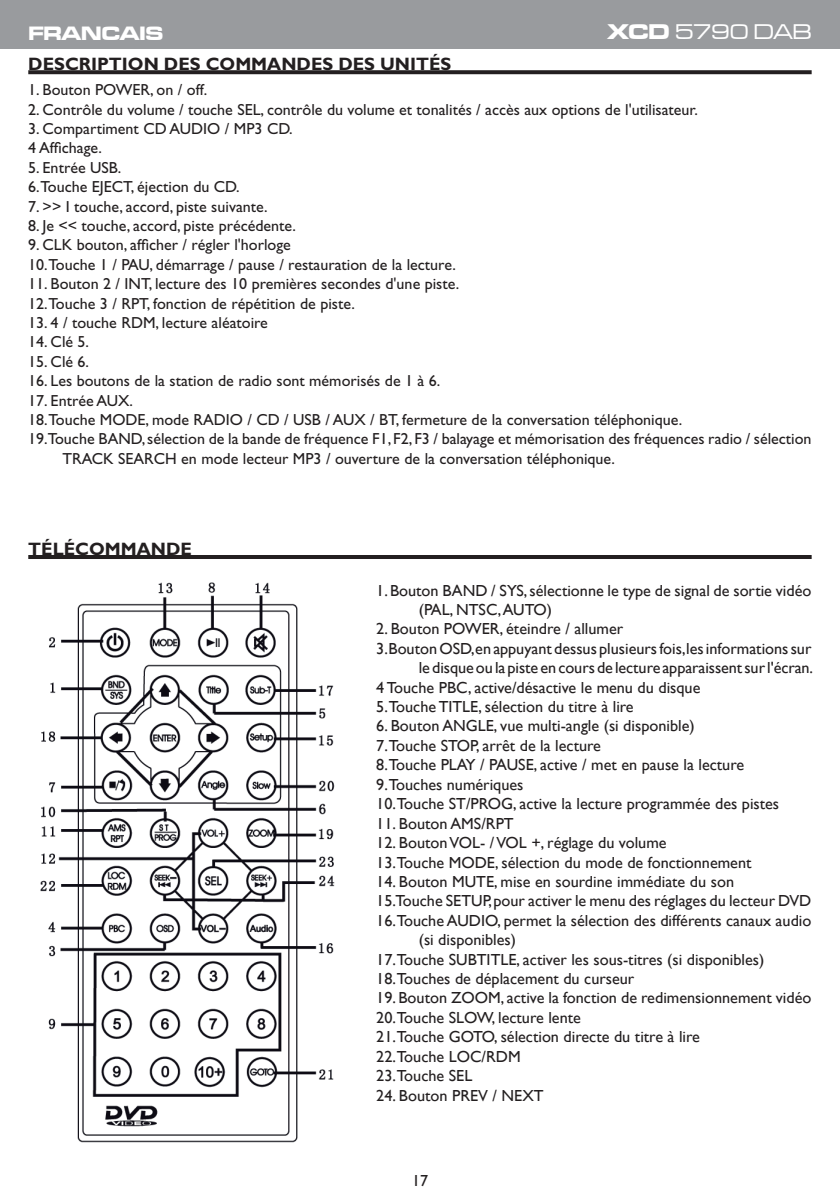
<style>
.page{position:relative;width:840px;height:1191px;background:#fff}
.page>*{position:absolute;margin:0;border:0;box-sizing:border-box;transform-origin:0 0}
.t1{font:22px "Microgramma D Medi Exte";color:#fff}
.t2{font:20px "Microgramma D Bold Exte";color:#fff}
.t3{font:700 18px "Gill Sans";color:#231f20}
.t4{font:16px/19.4px "Gill Sans";color:#231f20}
.t5{font:16px/19.4px "Gill Sans";color:#231f20}
.s1{font-family:"Microgramma D Bold Exte"}
</style>
<div class="page">
<div style="left:0;top:0;width:839px;height:48px;background:#999b9e"></div>
<svg style="left:28px;top:70px;width:783px;height:4px;background:#2f2b2c"></svg>
<hr style="left:28px;top:555px;width:783px;height:4px;background:#231f20">
<img style="left:40px;top:582px;width:295px;height:561px">
<p class="t2" style="left:28px;top:20px;width:136px">FRANCAIS</p>
<h1 class="t1" style="left:606px;top:18px;width:206px"><span class="s1">XCD</span> 5790 DAB</h1>
<p class="t3" style="left:28px;top:53px;width:424px">DESCRIPTION DES COMMANDES DES UNITÉS</p>
<p class="t5" style="left:28px;top:80px;width:180px">1. Bouton POWER, on / off.</p>
<p class="t5" style="left:28px;top:100px;width:670px">2. Contrôle du volume / touche SEL, contrôle du volume et tonalités / accès aux options de l'utilisateur.</p>
<p class="t5" style="left:28px;top:119px;width:266px">3. Compartiment CD AUDIO / MP3 CD.<br>4 Affichage.</p>
<p class="t5" style="left:28px;top:158px;width:213px">5. Entrée USB.<br>6.Touche EJECT, éjection du CD.</p>
<p class="t5" style="left:28px;top:197px;width:241px">7. &gt;&gt; I touche, accord, piste suivante.</p>
<p class="t5" style="left:28px;top:216px;width:269px">8. Je &lt;&lt; touche, accord, piste précédente.</p>
<p class="t5" style="left:28px;top:235px;width:429px">9. CLK bouton, afficher / régler l'horloge<br>10.Touche 1 / PAU, démarrage / pause / restauration de la lecture.</p>
<p class="t5" style="left:28px;top:274px;width:432px">11. Bouton 2 / INT, lecture des 10 premières secondes d'une piste.<br>12.Touche 3 / RPT, fonction de répétition de piste.</p>
<p class="t5" style="left:28px;top:313px;width:241px">13. 4 / touche RDM, lecture aléatoire</p>
<p class="t5" style="left:28px;top:332px;width:62px">14. Clé 5.</p>
<p class="t5" style="left:28px;top:352px;width:62px">15. Clé 6.</p>
<p class="t5" style="left:28px;top:371px;width:413px">16. Les boutons de la station de radio sont mémorisés de 1 à 6.</p>
<p class="t5" style="left:28px;top:390px;width:106px">17. Entrée AUX.</p>
<p class="t5" style="left:28px;top:410px;width:655px">18.Touche MODE, mode RADIO / CD / USB / AUX / BT, fermeture de la conversation téléphonique.</p>
<p class="t5" style="left:28px;top:429px;width:784px">19.Touche BAND, sélection de la bande de fréquence F1, F2, F3 / balayage et mémorisation des fréquences radio / sélection</p>
<p class="t5" style="left:62px;top:448px;width:554px">TRACK SEARCH en mode lecteur MP3 / ouverture de la conversation téléphonique.</p>
<p class="t3" style="left:28px;top:538px;width:165px">TÉLÉCOMMANDE</p>
<p class="t4" style="left:418px;top:581px;width:394px;text-indent:-42px">1. Bouton BAND / SYS, sélectionne le type de signal de sortie vidéo (PAL, NTSC, AUTO)</p>
<p class="t4" style="left:376px;top:619px;width:248px">2. Bouton POWER, éteindre / allumer</p>
<p class="t4" style="left:376px;top:639px;width:436px">3.Bouton OSD,en appuyant dessus plusieurs fois,les informations sur</p>
<p class="t4" style="left:418px;top:658px;width:395px">le disque ou la piste en cours de lecture apparaissent sur l'écran.</p>
<p class="t4" style="left:376px;top:677px;width:325px">4 Touche PBC, active/désactive le menu du disque</p>
<p class="t4" style="left:376px;top:697px;width:259px">5.Touche TITLE, sélection du titre à lire</p>
<p class="t4" style="left:376px;top:716px;width:404px">6. Bouton ANGLE, vue multi-angle (si disponible)<br>7.Touche STOP, arrêt de la lecture<br>8.Touche PLAY / PAUSE, active / met en pause la lecture 9.Touches numériques<br>10.Touche ST/PROG, active la lecture programmée des pistes</p>
<p class="t4" style="left:376px;top:814px;width:139px">11. Bouton AMS/RPT</p>
<p class="t4" style="left:376px;top:833px;width:376px">12. Bouton VOL- / VOL +, réglage du volume<br>13.Touche MODE, sélection du mode de fonctionnement</p>
<p class="t4" style="left:376px;top:872px;width:359px">14. Bouton MUTE, mise en sourdine immédiate du son</p>
<p class="t4" style="left:376px;top:891px;width:436px">15.Touche SETUP, pour activer le menu des réglages du lecteur DVD</p>
<p class="t4" style="left:376px;top:911px;width:436px">16.Touche AUDIO, permet la sélection des différents canaux audio</p>
<p class="t4" style="left:418px;top:930px;width:99px">(si disponibles)</p>
<p class="t4" style="left:376px;top:949px;width:389px">17.Touche SUBTITLE, activer les sous-titres (si disponibles)</p>
<p class="t4" style="left:376px;top:969px;width:259px">18.Touches de déplacement du curseur</p>
<p class="t4" style="left:376px;top:988px;width:436px">19. Bouton ZOOM, active la fonction de redimensionnement vidéo 20.Touche SLOW, lecture lente<br>21.Touche GOTO, sélection directe du titre à lire<br>22.Touche LOC/RDM<br>23.Touche SEL</p>
<p class="t4" style="left:376px;top:1085px;width:169px">24. Bouton PREV / NEXT</p>
<p class="t4" style="left:412px;top:1171px;width:17px">17</p>
</div>
